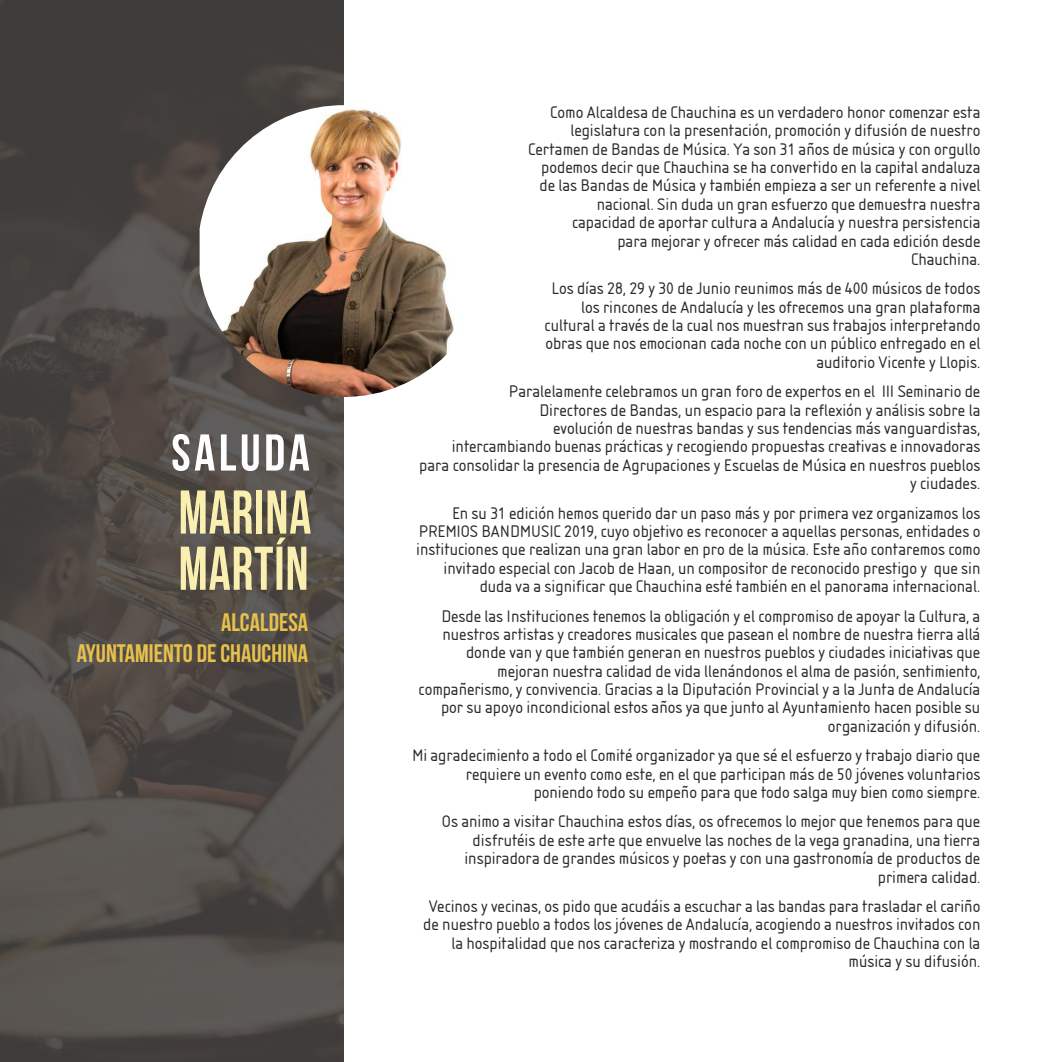
<style>
.page{position:relative;width:1062px;height:1062px;background:#fff}
.page>*{position:absolute;margin:0;border:0;box-sizing:border-box;transform-origin:0 0}
.t1{font:61.6px/56.2px "Bebas Neue";letter-spacing:.02em;color:#faefb1;scale:.87 1}
.t2{font:51.62px "Bebas Neue";letter-spacing:.07em;color:#fefefe}
.t3{font:25.38px/30.4px "Bebas Neue";color:#e8c14c;text-align:right}
.t4{font:17.5px/18.4px "ST Isonorm";color:#2b2a29;text-align:right}
</style>
<div class="page">
<div style="left:0;top:0;width:344px;height:1062px;background:#434242;opacity:.85"></div>
<img style="left:200px;top:105px;width:254px;height:292px">
<h2 class="t2" style="left:171px;top:432px;width:140px">SALUDA</h2>
<h1 class="t1" style="left:179px;top:490px;width:154px">MARINA<br>MARTÍN</h1>
<h3 class="t3" style="left:77px;top:610px;width:233px">ALCALDESA<br>AYUNTAMIENTO DE CHAUCHINA</h3>
<p class="t4" style="left:528px;top:103px;width:454px">Como Alcaldesa de Chauchina es un verdadero honor comenzar esta legislatura con la presentación, promoción y difusión de nuestro Certamen de Bandas de Música. Ya son 31 años de música y con orgullo podemos decir que Chauchina se ha convertido en la capital andaluza de las Bandas de Música y también empieza a ser un referente a nivel nacional. Sin duda un gran esfuerzo que demuestra nuestra<br>capacidad de aportar cultura a Andalucía y nuestra persistencia<br>para mejorar y ofrecer más calidad en cada edición desde<br>Chauchina.</p>
<p class="t4" style="left:544px;top:280px;width:437px">Los días 28, 29 y 30 de Junio reunimos más de 400 músicos de todos los rincones de Andalucía y les ofrecemos una gran plataforma cultural a través de la cual nos muestran sus trabajos interpretando obras que nos emocionan cada noche con un público entregado en el auditorio Vicente y Llopis.</p>
<p class="t4" style="left:419px;top:383px;width:562px">Paralelamente celebramos un gran foro de expertos en el III Seminario de<br>Directores de Bandas, un espacio para la reflexión y análisis sobre la<br>evolución de nuestras bandas y sus tendencias más vanguardistas,<br>intercambiando buenas prácticas y recogiendo propuestas creativas e innovadoras para consolidar la presencia de Agrupaciones y Escuelas de Música en nuestros pueblos y ciudades.</p>
<p class="t4" style="left:416px;top:504px;width:565px">En su 31 edición hemos querido dar un paso más y por primera vez organizamos los PREMIOS BANDMUSIC 2019, cuyo objetivo es reconocer a aquellas personas, entidades o instituciones que realizan una gran labor en pro de la música. Este año contaremos como invitado especial con Jacob de Haan, un compositor de reconocido prestigo y que sin duda va a significar que Chauchina esté también en el panorama internacional.</p>
<p class="t4" style="left:418px;top:607px;width:563px">Desde las Instituciones tenemos la obligación y el compromiso de apoyar la Cultura, a nuestros artistas y creadores musicales que pasean el nombre de nuestra tierra allá donde van y que también generan en nuestros pueblos y ciudades iniciativas que mejoran nuestra calidad de vida llenándonos el alma de pasión, sentimiento, compañerismo, y convivencia. Gracias a la Diputación Provincial y a la Junta de Andalucía por su apoyo incondicional estos años ya que junto al Ayuntamiento hacen posible su organización y difusión.</p>
<p class="t4" style="left:412px;top:747px;width:570px">Mi agradecimiento a todo el Comité organizador ya que sé el esfuerzo y trabajo diario que requiere un evento como este, en el que participan más de 50 jóvenes voluntarios poniendo todo su empeño para que todo salga muy bien como siempre.</p>
<p class="t4" style="left:442px;top:813px;width:540px">Os animo a visitar Chauchina estos días, os ofrecemos lo mejor que tenemos para que disfrutéis de este arte que envuelve las noches de la vega granadina, una tierra inspiradora de grandes músicos y poetas y con una gastronomía de productos de primera calidad.</p>
<p class="t4" style="left:423px;top:897px;width:558px">Vecinos y vecinas, os pido que acudáis a escuchar a las bandas para trasladar el cariño de nuestro pueblo a todos los jóvenes de Andalucía, acogiendo a nuestros invitados con la hospitalidad que nos caracteriza y mostrando el compromiso de Chauchina con la música y su difusión.</p>
</div>
